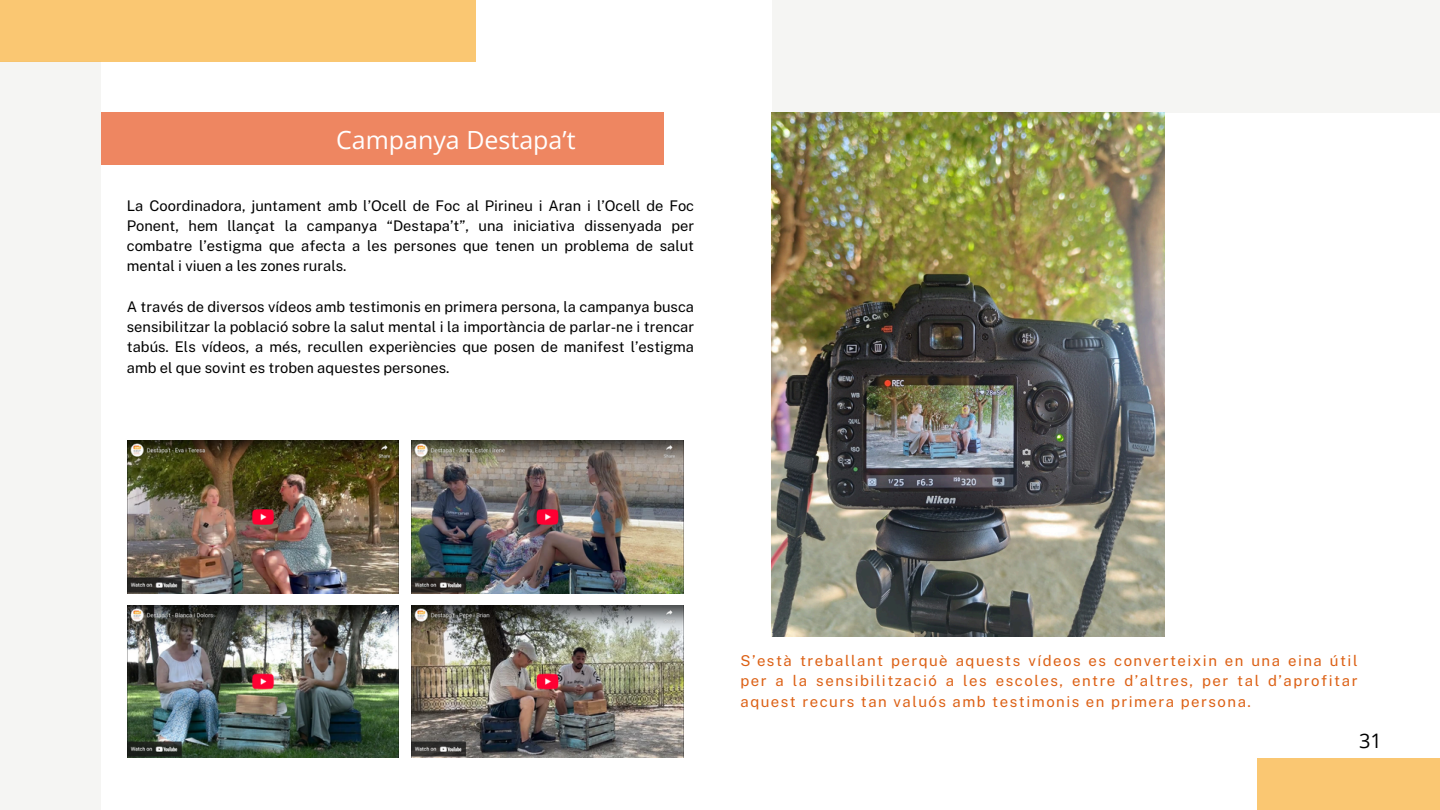
<style>
.page{position:relative;width:1440px;height:810px;background:#fff}
.page>*{position:absolute;margin:0;border:0;box-sizing:border-box;transform-origin:0 0}
.t1{font:25px "Open Sans";color:#fff}
.t2{font:20px "Open Sans";color:#000}
.t3{font:15px/20.2px "Public Sans";letter-spacing:.1em;color:#dc6014;text-align:justify}
.t4{font:14.7px/20.2px "Public Sans";color:#000;text-align:justify}
</style>
<div class="page">
<div style="left:0;top:61px;width:101px;height:749px;background:#f5f5f3"></div>
<div style="left:0;top:0;width:476px;height:61px;background:#fac772"></div>
<div style="left:1257px;top:758px;width:183px;height:52px;background:#fac772"></div>
<div style="left:101px;top:113px;width:563px;height:52px;background:#ee8661"></div>
<img style="left:127px;top:440px;width:272px;height:153px">
<img style="left:412px;top:440px;width:272px;height:153px">
<img style="left:127px;top:605px;width:272px;height:153px">
<img style="left:412px;top:605px;width:272px;height:153px">
<div style="left:772px;top:0;width:668px;height:113px;background:#f5f5f3"></div>
<img style="left:772px;top:113px;width:393px;height:524px">
<p class="t1" style="left:336px;top:122px;width:241px">Campanya Destapa’t</p>
<h1 class="t4" style="left:127px;top:195px;width:569px">La Coordinadora, juntament amb l’Ocell de Foc al Pirineu i Aran i l’Ocell de Foc Ponent, hem llançat la campanya “Destapa’t”, una iniciativa dissenyada per combatre l’estigma que afecta a les persones que tenen un problema de salut mental i viuen a les zones rurals.</h1>
<p class="t4" style="left:127px;top:296px;width:569px">A través de diversos vídeos amb testimonis en primera persona, la campanya busca sensibilitzar la població sobre la salut mental i la importància de parlar-ne i trencar tabús. Els vídeos, a més, recullen experiències que posen de manifest l’estigma amb el que sovint es troben aquestes persones.</p>
<p class="t3" style="left:740px;top:651px;width:619px">S’està treballant perquè aquests vídeos es converteixin en una eina útil per a la sensibilització a les escoles, entre d’altres, per tal d’aprofitar aquest recurs tan valuós amb testimonis en primera persona.</p>
<h2 class="t2" style="left:1359px;top:727px;width:24px">31</h2>
</div>
